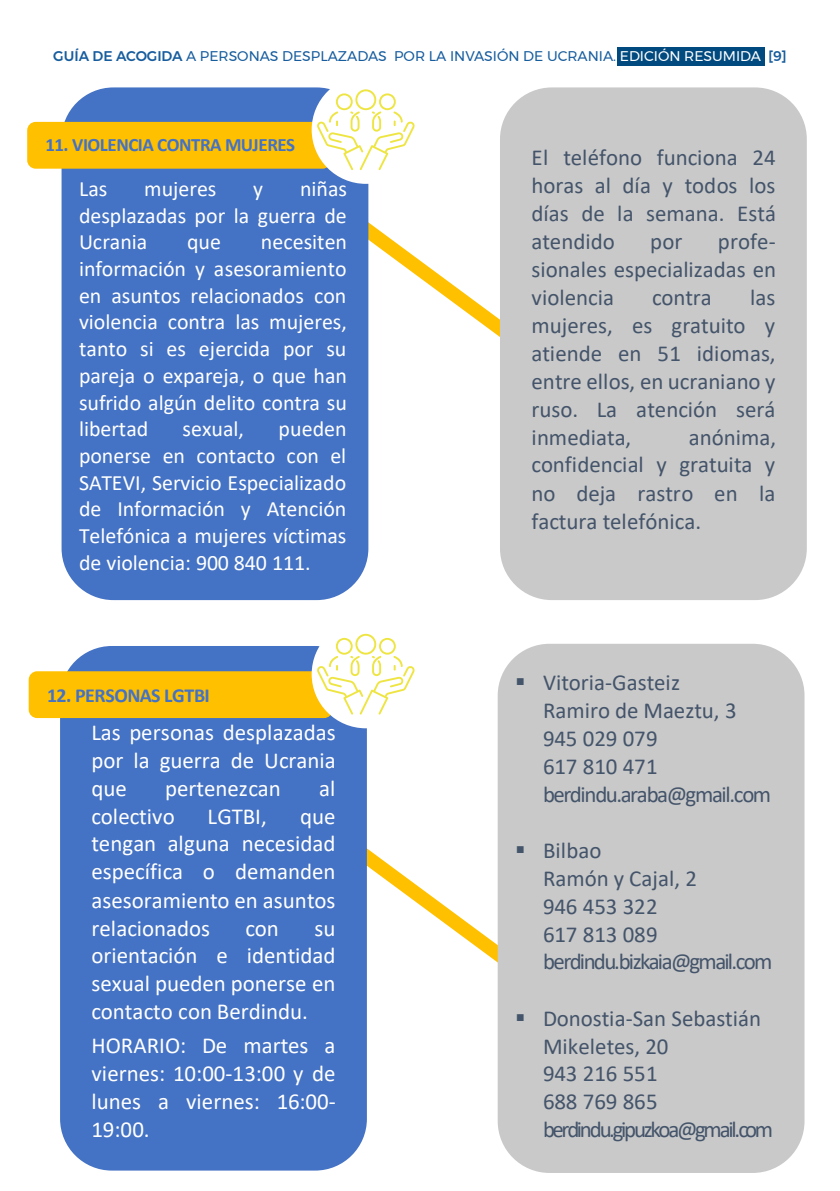
<style>
.page{position:relative;width:840px;height:1191px;background:#fff}
.page>*{position:absolute;margin:0;border:0;box-sizing:border-box;transform-origin:0 0}
.t1{font:22.8px/27.8px "Calibri";letter-spacing:-.005em;color:#44546a;text-align:justify}
.t2{font:22.8px/28px "Calibri";color:#fff;text-align:justify}
.t3{font:21.8px/26.8px "Calibri";color:#fff;text-align:justify}
.t4{font:700 20px "Calibri";letter-spacing:-.025em;color:#4472c4}
.t5{font:700 19px "Calibri";letter-spacing:-.03em;color:#4472c4}
.t6{font:14px "Montserrat";color:#175d9e}
.s1{font-weight:500}
.s2{color:#fff}
</style>
<div class="page">
<div style="left:616px;top:47px;width:147px;height:19px;background:#004a7f"></div>
<svg style="left:368px;top:205px;width:131px;height:149px"></svg>
<div style="left:62px;top:87px;width:306px;height:513px;background:#4472c4;border:2px solid #4472c4;border-radius:51px"></div>
<div style="left:499px;top:87px;width:307px;height:513px;background:#c9c9c9;border:2px solid #c9c9c9;border-radius:51px"></div>
<div style="left:27px;top:122px;width:304px;height:47px;background:#ffc000;border:2px solid #ffc000;border-radius:7px"></div>
<svg style="left:366px;top:832px;width:131px;height:149px"></svg>
<div style="left:60px;top:646px;width:306px;height:524px;background:#4472c4;border:2px solid #4472c4;border-radius:51px"></div>
<div style="left:497px;top:644px;width:307px;height:529px;background:#c9c9c9;border:2px solid #c9c9c9;border-radius:51px"></div>
<div style="left:29px;top:671px;width:303px;height:47px;background:#ffc000;border:2px solid #ffc000;border-radius:7px"></div>
<div style="left:311px;top:76px;width:109px;height:108px;background:#fff;border-radius:50%"></div>
<svg style="left:317px;top:89px;width:97px;height:81px"></svg>
<div style="left:311px;top:620px;width:109px;height:108px;background:#fff;border-radius:50%"></div>
<svg style="left:317px;top:634px;width:97px;height:80px"></svg>
<p class="t6" style="left:53px;top:45px;width:734px"><span class="s1">GUÍA DE ACOGIDA</span> A PERSONAS DESPLAZADAS POR LA INVASIÓN DE UCRANIA. <span class="s2">EDICIÓN RESUMIDA</span> <span class="s1">[9]</span></p>
<p class="t5" style="left:46px;top:132px;width:251px">11. VIOLENCIA CONTRA MUJERES</p>
<p class="t3" style="left:79px;top:174px;width:269px;text-indent:221px">niñas desplazadas por la guerra de Ucrania</p>
<p class="t3" style="left:79px;top:174px;width:30px">Las</p>
<p class="t3" style="left:144px;top:174px;width:74px">mujeres</p>
<p class="t3" style="left:253px;top:174px;width:11px">y</p>
<p class="t3" style="left:79px;top:228px;width:269px;text-indent:182px">necesiten información y asesoramiento en asuntos relacionados con violencia contra las mujeres, tanto si es ejercida por su pareja o expareja, o que han sufrido algún delito contra su libertad</p>
<p class="t3" style="left:187px;top:228px;width:35px">que</p>
<p class="t3" style="left:182px;top:415px;width:63px">sexual,</p>
<p class="t3" style="left:79px;top:415px;width:269px;text-indent:199px">pueden ponerse en contacto con el SATEVI, Servicio Especializado de Información y Atención Telefónica a mujeres víctimas de violencia: 900 840 111.</p>
<p class="t4" style="left:47px;top:681px;width:164px">12. PERSONAS LGTBI</p>
<p class="t2" style="left:91px;top:718px;width:246px">Las personas desplazadas por la guerra de Ucrania que</p>
<p class="t2" style="left:165px;top:773px;width:117px">pertenezcan</p>
<p class="t2" style="left:319px;top:773px;width:18px">al</p>
<p class="t2" style="left:91px;top:801px;width:85px">colectivo</p>
<p class="t2" style="left:207px;top:801px;width:61px">LGTBI,</p>
<p class="t2" style="left:91px;top:801px;width:245px;text-indent:209px">que tengan alguna necesidad específica o demanden asesoramiento en asuntos relacionados</p>
<p class="t2" style="left:91px;top:913px;width:245px;text-indent:223px">su orientación e identidad sexual pueden ponerse en contacto con Berdindu.</p>
<p class="t2" style="left:91px;top:1031px;width:245px">HORARIO: De martes a viernes: 10:00-13:00 y de lunes a viernes: 16:00- 19:00.</p>
<p class="t2" style="left:245px;top:913px;width:35px">con</p>
<p class="t1" style="left:531px;top:143px;width:246px">El teléfono funciona 24 horas al día y todos los días de la semana. Está atendido</p>
<p class="t1" style="left:531px;top:227px;width:246px;text-indent:186px">profe&shy;sionales especializadas en violencia</p>
<p class="t1" style="left:649px;top:227px;width:34px">por</p>
<p class="t1" style="left:531px;top:282px;width:245px;text-indent:218px">las mujeres, es gratuito y atiende en 51 idiomas, entre ellos, en ucraniano y ruso. La atención será inmediata,</p>
<p class="t1" style="left:651px;top:283px;width:61px">contra</p>
<p class="t1" style="left:531px;top:422px;width:246px;text-indent:157px">anónima, confidencial y gratuita y no deja rastro en la factura telefónica.</p>
<p class="t1" style="left:542px;top:668px;width:229px;text-align:left;text-indent:-28px">▪ Vitoria-Gasteiz<br>Ramiro de Maeztu, 3<br>945 029 079<br>617 810 471 berdindu.araba@gmail.com</p>
<p class="t1" style="left:542px;top:836px;width:231px;text-align:left;text-indent:-28px">▪ Bilbao<br>Ramón y Cajal, 2<br>946 453 322<br>617 813 089 berdindu.bizkaia@gmail.com</p>
<p class="t1" style="left:542px;top:1003px;width:231px;text-align:left;text-indent:-28px">▪ Donostia-San Sebastián<br>Mikeletes, 20<br>943 216 551<br>688 769 865 berdindu.gipuzkoa@gmail.com</p>
</div>
